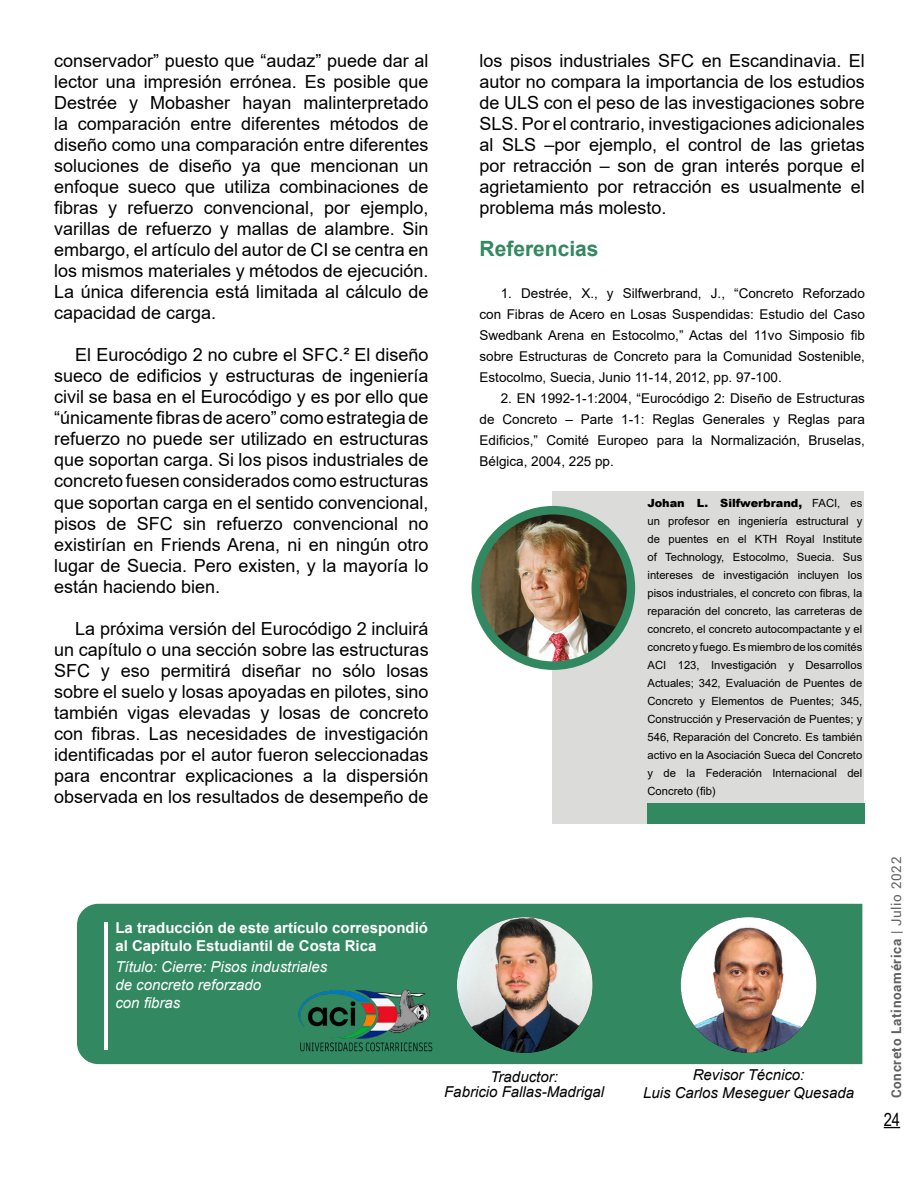
<style>
.page{position:relative;width:919px;height:1187px;background:#fff}
.page>*{position:absolute;margin:0;border:0;box-sizing:border-box;transform-origin:0 0}
.t1{font:700 21px "Arial";color:#328861}
.t2{font:18px/21px "Arial";color:#000;text-align:justify}
.t3{font:18px "Arial Narrow";color:#000}
.t4{font:italic 15px/15px "Arial";color:#000;text-align:center}
.t5{font:700 15px/18px "Arial";color:#fff}
.t6{font:italic 15px/18px "Arial";color:#fff}
.t7{font:13.5px/21px "Arial";color:#000;text-align:justify}
.t8{font:700 13.5px "Roboto";letter-spacing:.05em;color:#616160}
.t9{font:11.25px/18px "Arial";color:#000;text-align:justify}
.s1{font-weight:900}
.s2{font-weight:400}
</style>
<div class="page">
<svg style="left:883px;top:1126px;width:17px;height:2px"></svg>
<div style="left:552px;top:491px;width:311px;height:332px;background:#dbdbd9"></div>
<div style="left:471px;top:506px;width:164px;height:164px;background:#328861;border-radius:50%"></div>
<div style="left:647px;top:803px;width:217px;height:20px;background:#328861"></div>
<img style="left:480px;top:514px;width:146px;height:147px;border-radius:73px">
<div style="left:77px;top:903px;width:785px;height:160px;background:#328860"></div>
<hr style="left:104px;top:922px;width:3px;height:127px;background:#fff">
<img style="left:457px;top:917px;width:135px;height:135px;border-radius:68px">
<img style="left:680px;top:917px;width:136px;height:135px;border-radius:68px">
<img style="left:294px;top:984px;width:146px;height:70px">
<hr style="left:918px;top:0;width:1px;height:824px;background:#7784c0">
<p class="t2" style="left:54px;top:50px;width:376px">conservador” puesto que “audaz” puede dar al lector una impresión errónea. Es posible que Destrée y Mobasher hayan malinterpretado la comparación entre diferentes métodos de diseño como una comparación entre diferentes soluciones de diseño ya que mencionan un enfoque sueco que utiliza combinaciones de fibras y refuerzo convencional, por ejemplo, varillas de refuerzo y mallas de alambre. Sin embargo, el artículo del autor de CI se centra en los mismos materiales y métodos de ejecución.<br>La única diferencia está limitada al cálculo de capacidad de carga.</p>
<p class="t2" style="left:54px;top:344px;width:376px;text-indent:21px">El Eurocódigo 2 no cubre el SFC.² El diseño sueco de edificios y estructuras de ingeniería civil se basa en el Eurocódigo y es por ello que “únicamente fibras de acero” como estrategia de refuerzo no puede ser utilizado en estructuras que soportan carga. Si los pisos industriales de concreto fuesen considerados como estructuras que soportan carga en el sentido convencional, pisos de SFC sin refuerzo convencional no existirían en Friends Arena, ni en ningún otro lugar de Suecia. Pero existen, y la mayoría lo están haciendo bien.</p>
<p class="t2" style="left:54px;top:617px;width:376px;text-indent:21px">La próxima versión del Eurocódigo 2 incluirá un capítulo o una sección sobre las estructuras SFC y eso permitirá diseñar no sólo losas sobre el suelo y losas apoyadas en pilotes, sino también vigas elevadas y losas de concreto con fibras. Las necesidades de investigación identificadas por el autor fueron seleccionadas para encontrar explicaciones a la dispersión observada en los resultados de desempeño de</p>
<p class="t2" style="left:479px;top:50px;width:387px">los pisos industriales SFC en Escandinavia. El autor no compara la importancia de los estudios de ULS con el peso de las investigaciones sobre SLS. Por el contrario, investigaciones adicionales al SLS –por ejemplo, el control de las grietas por retracción – son de gran interés porque el agrietamiento por retracción es usualmente el problema más molesto.</p>
<p class="t1" style="left:479px;top:234px;width:121px">Referencias</p>
<p class="t7" style="left:479px;top:283px;width:387px;text-indent:21px">1. Destrée, X., y Silfwerbrand, J., “Concreto Reforzado con Fibras de Acero en Losas Suspendidas: Estudio del Caso Swedbank Arena en Estocolmo,” Actas del 11vo Simposio fib sobre Estructuras de Concreto para la Comunidad Sostenible, Estocolmo, Suecia, Junio 11-14, 2012, pp. 97-100.</p>
<p class="t7" style="left:479px;top:388px;width:387px;text-indent:21px">2. EN 1992-1-1:2004, “Eurocódigo 2: Diseño de Estructuras de Concreto – Parte 1-1: Reglas Generales y Reglas para Edificios,” Comité Europeo para la Normalización, Bruselas, Bélgica, 2004, 225 pp.</p>
<p class="t9" style="left:647px;top:494px;width:216px"><span class="s1">Johan L. Silfwerbrand,</span> FACI, es un profesor en ingeniería estructural y de puentes en el KTH Royal Institute of Technology, Estocolmo, Suecia. Sus intereses de investigación incluyen los pisos industriales, el concreto con fibras, la reparación del concreto, las carreteras de concreto, el concreto autocompactante y el concreto y fuego. Es miembro de los comités ACI 123, Investigación y Desarrollos Actuales; 342, Evaluación de Puentes de Concreto y Elementos de Puentes; 345, Construcción y Preservación de Puentes; y 546, Reparación del Concreto. Es también activo en la Asociación Sueca del Concreto y de la Federación Internacional del Concreto (fib)</p>
<p class="t5" style="left:115px;top:919px;width:314px">La traducción de este artículo correspondió al Capítulo Estudiantil de Costa Rica</p>
<p class="t6" style="left:115px;top:958px;width:213px">Título: Cierre: Pisos industriales de concreto reforzado<br>con fibras</p>
<p class="t4" style="left:444px;top:1068px;width:162px">Traductor:<br>Fabricio Fallas-Madrigal</p>
<p class="t4" style="left:643px;top:1066px;width:212px;line-height:18px">Revisor Técnico:<br>Luis Carlos Meseguer Quesada</p>
<p class="t8" style="left:886px;top:1098px;width:243px;rotate:-90deg">Concreto Latinoamérica <span class="s2">| Julio 2022</span></p>
<p class="t3" style="left:883px;top:1105px;width:18px">24</p>
</div>
